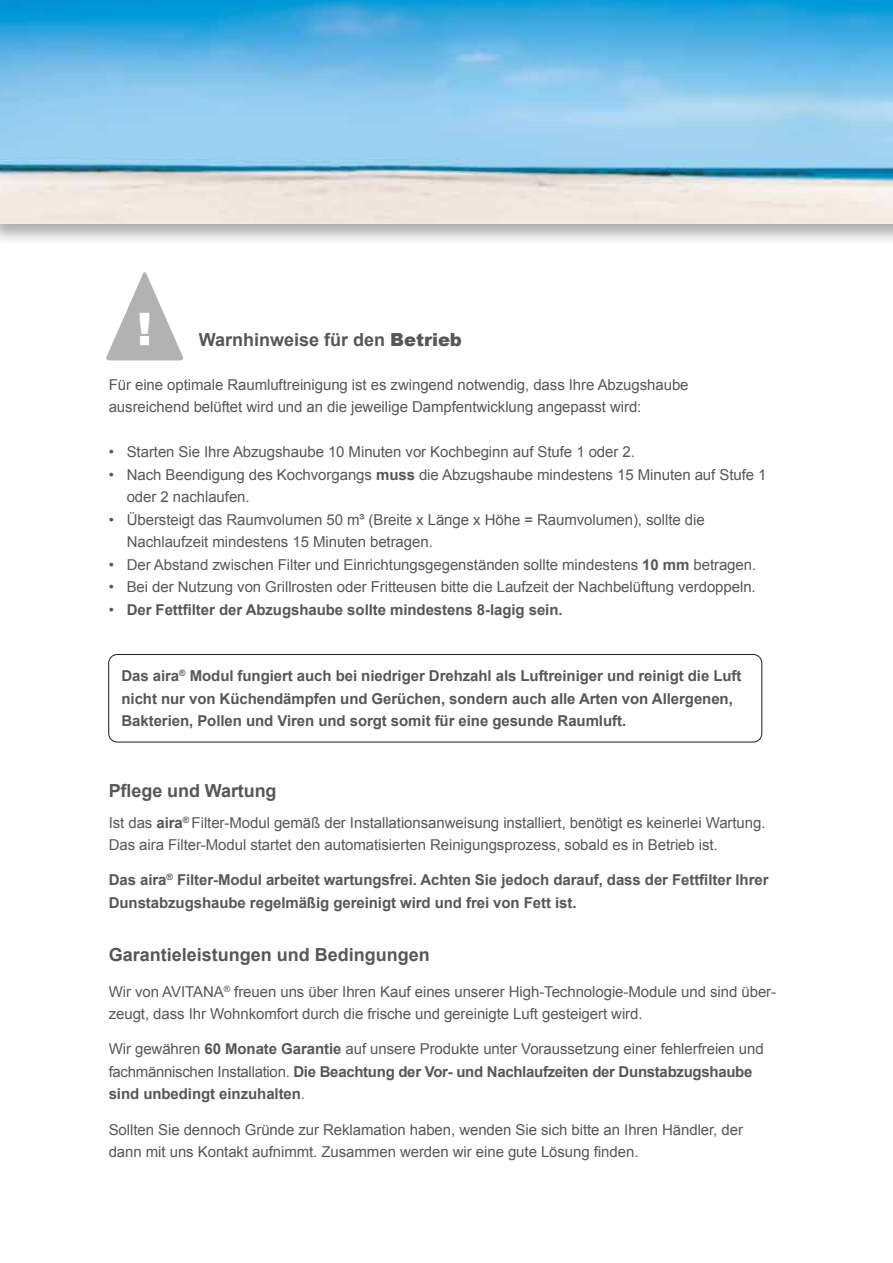
<style>
.page{position:relative;width:893px;height:1263px;background:#fff}
.page>*{position:absolute;margin:0;border:0;box-sizing:border-box;transform-origin:0 0}
.t1{font:900 45px "Arial";color:#fff}
.t2{font:700 18px "Arial";color:#575756}
.t3{font:15px/22.5px "Arial";letter-spacing:-.005em;color:#575756}
.t4{font:700 15px/22.5px "Arial";letter-spacing:-.005em;color:#575756}
.s1{font-weight:900}
.s2{font-weight:700}
.s3{font-weight:400}
</style>
<div class="page">
<div style="left:0;top:0;width:893px;height:247px;background:#1d1d1b;opacity:.22"></div>
<svg style="left:106px;top:272px;width:77px;height:88px"></svg>
<div style="left:108px;top:654px;width:654px;height:88px;border:1px solid #1d1d1b;border-radius:9px"></div>
<h1 class="t1" style="left:152px;top:371px;width:16px;rotate:-180deg">¡</h1>
<p class="t2" style="left:199px;top:328px;width:265px">Warnhinweise für den <span class="s1">Betrieb</span></p>
<p class="t3" style="left:109px;top:373px;width:581px">Für eine optimale Raumluftreinigung ist es zwingend notwendig, dass Ihre Abzugshaube ausreichend belüftet wird und an die jeweilige Dampfentwicklung angepasst wird:</p>
<p class="t3" style="left:109px;top:441px;width:528px">• Starten Sie Ihre Abzugshaube 10 Minuten vor Kochbeginn auf Stufe 1 oder 2.</p>
<p class="t3" style="left:127px;top:463px;width:641px;text-indent:-18px">• Nach Beendigung des Kochvorgangs <span class="s2">muss</span> die Abzugshaube mindestens 15 Minuten auf Stufe 1 oder 2 nachlaufen.</p>
<p class="t3" style="left:127px;top:508px;width:579px;text-indent:-18px">• Übersteigt das Raumvolumen 50 m³ (Breite x Länge x Höhe = Raumvolumen), sollte die<br>Nachlaufzeit mindestens 15 Minuten betragen.</p>
<p class="t3" style="left:109px;top:553px;width:649px">• Der Abstand zwischen Filter und Einrichtungsgegenständen sollte mindestens <span class="s2">10 mm</span> betragen.</p>
<p class="t3" style="left:109px;top:576px;width:649px">• Bei der Nutzung von Grillrosten oder Fritteusen bitte die Laufzeit der Nachbelüftung verdoppeln.</p>
<p class="t4" style="left:109px;top:599px;width:455px"><span class="s3">•</span> Der Fettfilter der Abzugshaube sollte mindestens 8-lagig sein.</p>
<p class="t4" style="left:121px;top:665px;width:621px">Das aira<sup>®</sup> Modul fungiert auch bei niedriger Drehzahl als Luftreiniger und reinigt die Luft nicht nur von Küchendämpfen und Gerüchen, sondern auch alle Arten von Allergenen,<br>Bakterien, Pollen und Viren und sorgt somit für eine gesunde Raumluft.</p>
<p class="t2" style="left:109px;top:778px;width:169px">Pflege und Wartung</p>
<p class="t3" style="left:109px;top:811px;width:658px">Ist das <span class="s2">aira</span><sup>®</sup> Filter-Modul gemäß der Installationsanweisung installiert, benötigt es keinerlei Wartung.<br>Das aira Filter-Modul startet den automatisierten Reinigungsprozess, sobald es in Betrieb ist.</p>
<p class="t4" style="left:109px;top:869px;width:661px">Das aira<sup>®</sup> Filter-Modul arbeitet wartungsfrei. Achten Sie jedoch darauf, dass der Fettfilter Ihrer<br>Dunstabzugshaube regelmäßig gereinigt wird und frei von Fett ist.</p>
<p class="t2" style="left:109px;top:943px;width:323px">Garantieleistungen und Bedingungen</p>
<p class="t3" style="left:109px;top:980px;width:669px">Wir von AVITANA<sup>®</sup> freuen uns über Ihren Kauf eines unserer High-Technologie-Module und sind über&shy;zeugt, dass Ihr Wohnkomfort durch die frische und gereinigte Luft gesteigert wird.</p>
<p class="t4" style="left:109px;top:1038px;width:656px"><span class="s3">Wir gewähren</span> 60 Monate Garantie <span class="s3">auf unsere Produkte unter Voraussetzung einer fehlerfreien und fachmännischen Installation.</span> Die Beachtung der Vor- und Nachlaufzeiten der Dunstabzugshaube sind unbedingt einzuhalten<span class="s3">.</span></p>
<p class="t3" style="left:109px;top:1118px;width:636px">Sollten Sie dennoch Gründe zur Reklamation haben, wenden Sie sich bitte an Ihren Händler, der dann mit uns Kontakt aufnimmt. Zusammen werden wir eine gute Lösung finden.</p>
</div>
